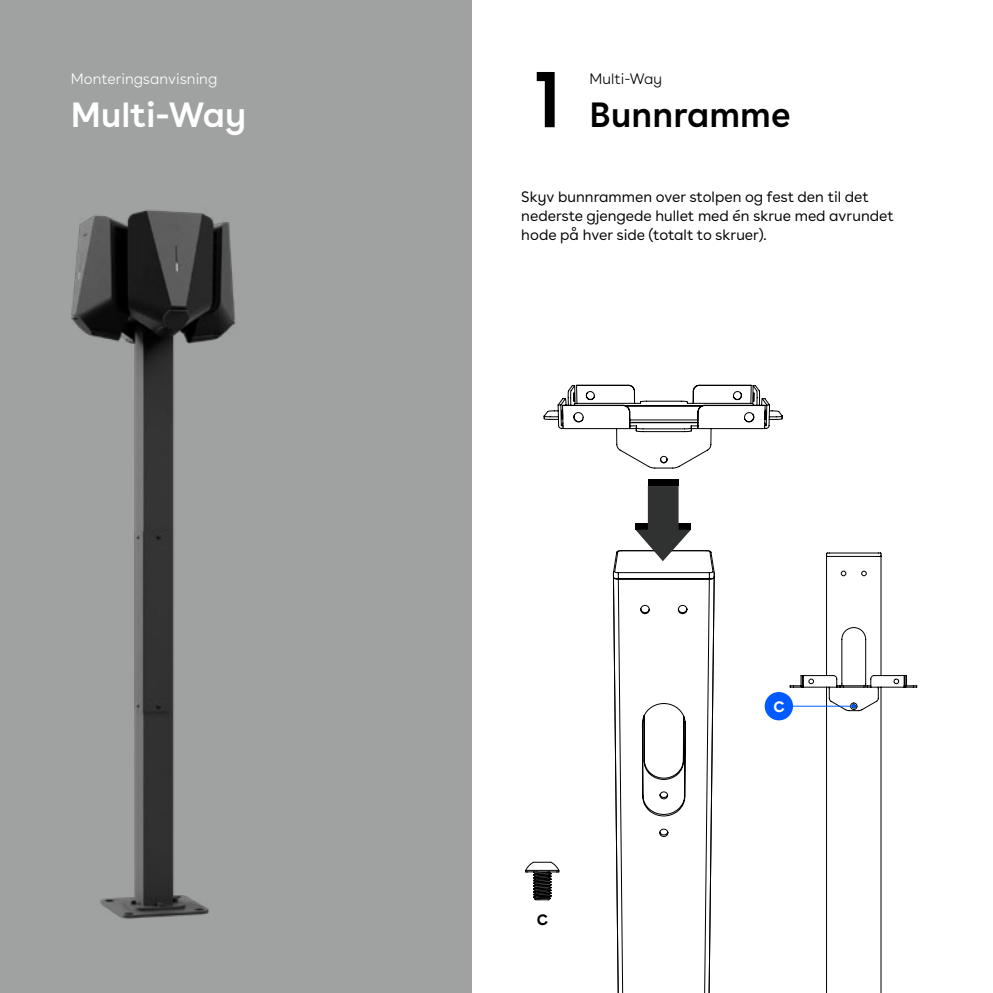
<style>
.page{position:relative;width:993px;height:993px;background:#fff}
.page>*{position:absolute;margin:0;border:0;box-sizing:border-box;transform-origin:0 0}
.t1{font:600 80px "Buenos Aires";color:#000}
.t2{font:600 35px "Buenos Aires";color:#fff}
.t3{font:600 35px "Buenos Aires";color:#000}
.t4{font:15px/18.8px "Buenos Aires";color:#000}
.t5{font:300 15px "Buenos Aires";color:#fff}
.t6{font:300 15px "Buenos Aires";color:#000}
.t7{font:700 15px "Buenos Aires";color:#000}
.t8{font:700 15px "Buenos Aires";color:#fff}
</style>
<div class="page">
<div style="left:0;top:0;width:471px;height:992px;background:#9fa2a1"></div>
<svg style="left:784px;top:552px;width:134px;height:440px"></svg>
<hr style="left:778px;top:705px;width:75px;height:1px;background:#005aff">
<svg style="left:851px;top:704px;width:4px;height:4px"></svg>
<svg style="left:525px;top:861px;width:18px;height:39px"></svg>
<img style="left:71px;top:209px;width:165px;height:710px">
<div style="left:764px;top:691px;width:28px;height:29px;background:#005aff;border-radius:50%"></div>
<svg style="left:543px;top:384px;width:240px;height:608px"></svg>
<div style="left:647px;top:479px;width:31px;height:7px;background:#000"></div>
<svg style="left:635px;top:486px;width:55px;height:75px"></svg>
<p class="t5" style="left:71px;top:67px;width:148px">Monteringsanvisning</p>
<h2 class="t2" style="left:71px;top:86px;width:177px">Multi-Way</h2>
<h1 class="t1" style="left:532px;top:32px;width:31px">1</h1>
<p class="t6" style="left:589px;top:67px;width:74px">Multi-Way</p>
<h2 class="t3" style="left:589px;top:86px;width:203px">Bunnramme</h2>
<p class="t4" style="left:521px;top:186px;width:374px">Skyv bunnrammen over stolpen og fest den til det nederste gjengede hullet med én skrue med avrundet hode på hver side (totalt to skruer).</p>
<p class="t7" style="left:536px;top:906px;width:13px">C</p>
<p class="t8" style="left:773px;top:693px;width:13px">C</p>
</div>
